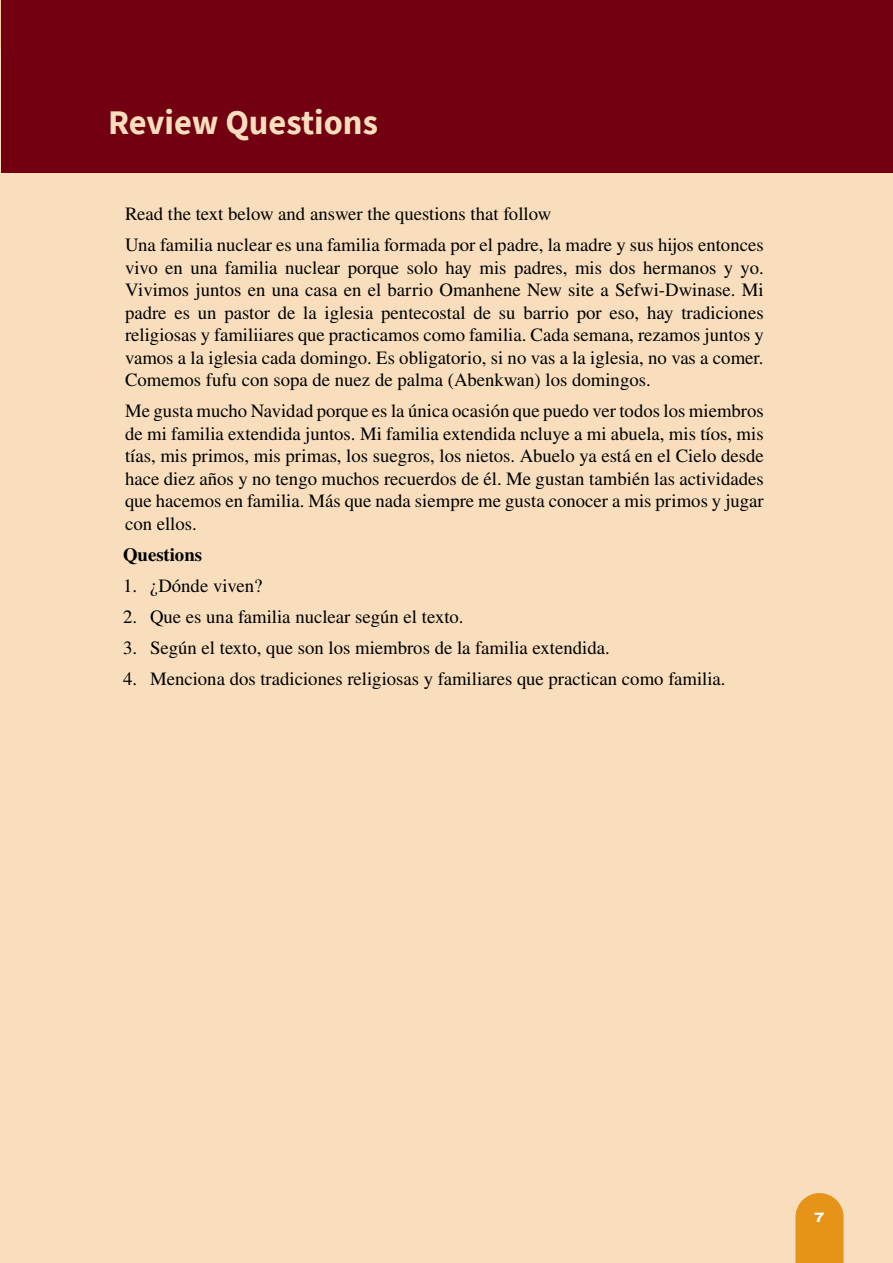
<style>
.page{position:relative;width:893px;height:1263px;background:#f8debc}
.page>*{position:absolute;margin:0;border:0;box-sizing:border-box;transform-origin:0 0}
.t1{font:700 34.5px "Source Sans Pro";color:#f8debc}
.t2{font:18.75px/22.5px "STIX General";color:#000;text-align:justify}
.t3{font:700 18.75px "STIX General";color:#000}
.t4{font:800 13.5px "Archivo Expanded";color:#fff}
</style>
<div class="page">
<svg style="left:795px;top:1193px;width:49px;height:70px;background:#e79a27"></svg>
<div style="left:2px;top:0;width:891px;height:172px;background:#720011"></div>
<h1 class="t1" style="left:108px;top:99px;width:271px">Review Questions</h1>
<p class="t2" style="left:125px;top:199px;width:640px;line-height:31px">Read the text below and answer the questions that follow<br>Una familia nuclear es una familia formada por el padre, la madre y sus hijos entonces</p>
<p class="t2" style="left:125px;top:257px;width:640px">vivo en una familia nuclear porque solo hay mis padres, mis dos hermanos y yo.<br>Vivimos juntos en una casa en el barrio Omanhene New site a Sefwi-Dwinase. Mi padre es un pastor de la iglesia pentecostal de su barrio por eso, hay tradiciones religiosas y familiiares que practicamos como familia. Cada semana, rezamos juntos y vamos a la iglesia cada domingo. Es obligatorio, si no vas a la iglesia, no vas a comer.<br>Comemos fufu con sopa de nuez de palma (Abenkwan) los domingos.</p>
<p class="t2" style="left:125px;top:400px;width:640px">Me gusta mucho Navidad porque es la única ocasión que puedo ver todos los miembros de mi familia extendida juntos. Mi familia extendida ncluye a mi abuela, mis tíos, mis tías, mis primos, mis primas, los suegros, los nietos. Abuelo ya está en el Cielo desde hace diez años y no tengo muchos recuerdos de él. Me gustan también las actividades que hacemos en familia. Más que nada siempre me gusta conocer a mis primos y jugar con ellos.</p>
<p class="t3" style="left:123px;top:541px;width:81px">Questions</p>
<p class="t2" style="left:123px;top:575px;width:141px">1. ¿Dónde viven?</p>
<p class="t2" style="left:123px;top:606px;width:342px">2. Que es una familia nuclear según el texto.</p>
<p class="t2" style="left:123px;top:637px;width:488px">3. Según el texto, que son los miembros de la familia extendida.</p>
<p class="t2" style="left:123px;top:668px;width:604px">4. Menciona dos tradiciones religiosas y familiares que practican como familia.</p>
<p class="t4" style="left:815px;top:1207px;width:11px">7</p>
</div>
